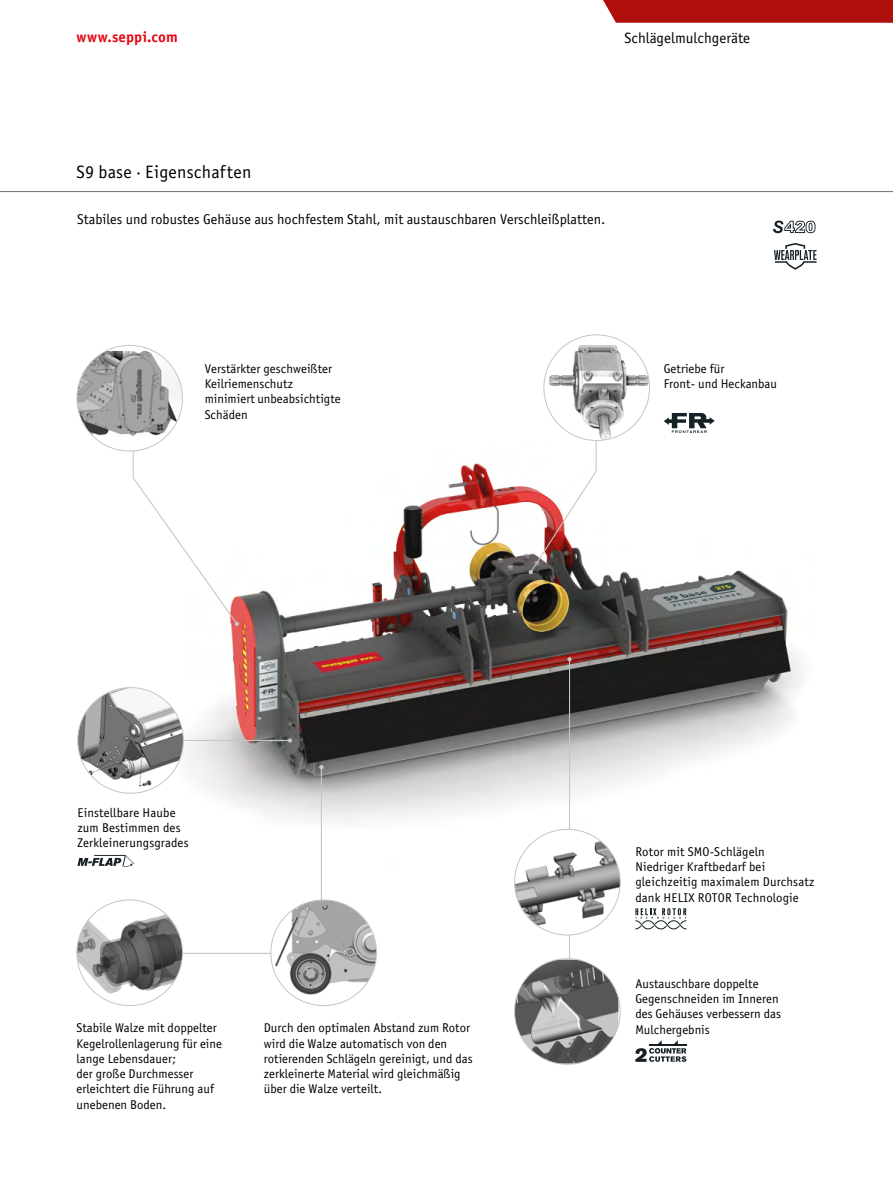
<style>
.page{position:relative;width:893px;height:1191px;background:#fff}
.page>*{position:absolute;margin:0;border:0;box-sizing:border-box;transform-origin:0 0}
.t1{font:18px "Officina Sans Book ITC";letter-spacing:.01em;color:#000}
.t2{font:15px "Officina Sans Book ITC";color:#000}
.t3{font:15px "Officina Sans Bold ITC";letter-spacing:.005em;color:#e30613}
.t4{font:14.25px "Officina Sans Book ITC";color:#000}
.t5{font:12.75px/15.3px "Officina Sans Book ITC";color:#000}
</style>
<div class="page">
<div style="left:603px;top:0;width:290px;height:23px;background:#ae0f0a"></div>
<hr style="left:0;top:191px;width:893px;height:1px;background:#706f6f">
<img style="left:138px;top:463px;width:664px;height:406px">
<hr style="left:569px;top:659px;width:1px;height:308px;background:#c6c6c6">
<svg style="left:567px;top:657px;width:5px;height:4px"></svg>
<hr style="left:115px;top:740px;width:175px;height:1px;background:#c6c6c6">
<svg style="left:288px;top:738px;width:4px;height:4px"></svg>
<img style="left:515px;top:959px;width:103px;height:104px">
<img style="left:515px;top:829px;width:105px;height:106px;border-radius:53px">
<img style="left:78px;top:687px;width:105px;height:106px;border-radius:53px">
<svg style="left:773px;top:220px;width:43px;height:13px"></svg>
<svg style="left:774px;top:243px;width:42px;height:27px"></svg>
<img style="left:271px;top:900px;width:105px;height:105px;border-radius:53px">
<img style="left:77px;top:900px;width:105px;height:105px;border-radius:53px">
<svg style="left:529px;top:348px;width:68px;height:226px"></svg>
<img style="left:544px;top:335px;width:105px;height:105px;border-radius:53px">
<svg style="left:664px;top:413px;width:51px;height:20px"></svg>
<svg style="left:77px;top:765px;width:247px;height:189px"></svg>
<svg style="left:132px;top:389px;width:107px;height:237px"></svg>
<div style="left:77px;top:345px;width:105px;height:106px;background:#fff;border-radius:50%"></div>
<img style="left:77px;top:351px;width:105px;height:86px">
<svg style="left:635px;top:908px;width:51px;height:21px"></svg>
<svg style="left:635px;top:1040px;width:51px;height:21px"></svg>
<p class="t3" style="left:77px;top:26px;width:103px">www.seppi.com</p>
<p class="t2" style="left:624px;top:28px;width:127px">Schlägelmulchgeräte</p>
<h1 class="t1" style="left:77px;top:160px;width:176px">S9 base · Eigenschaften</h1>
<p class="t4" style="left:77px;top:210px;width:530px">Stabiles und robustes Gehäuse aus hochfestem Stahl, mit austauschbaren Verschleißplatten.</p>
<p class="t5" style="left:205px;top:360px;width:138px">Verstärkter geschweißter<br>Keilriemenschutz minimiert unbeabsichtigte<br>Schäden</p>
<p class="t5" style="left:664px;top:360px;width:115px">Getriebe für<br>Front- und Heckanbau</p>
<p class="t5" style="left:77px;top:804px;width:113px">Einstellbare Haube zum Bestimmen des<br>Zerkleinerungsgrades</p>
<p class="t5" style="left:77px;top:1019px;width:147px">Stabile Walze mit doppelter<br>Kegelrollenlagerung für eine lange Lebensdauer;<br>der große Durchmesser erleichtert die Führung auf unebenen Boden.</p>
<p class="t5" style="left:264px;top:1019px;width:210px">Durch den optimalen Abstand zum Rotor wird die Walze automatisch von den rotierenden Schlägeln gereinigt, und das zerkleinerte Material wird gleichmäßig über die Walze verteilt.</p>
<p class="t5" style="left:635px;top:843px;width:180px">Rotor mit SMO-Schlägeln<br>Niedriger Kraftbedarf bei gleichzeitig maximalem Durchsatz dank HELIX ROTOR Technologie</p>
<p class="t5" style="left:635px;top:975px;width:147px">Austauschbare doppelte<br>Gegenschneiden im Inneren des Gehäuses verbessern das<br>Mulchergebnis</p>
</div>
